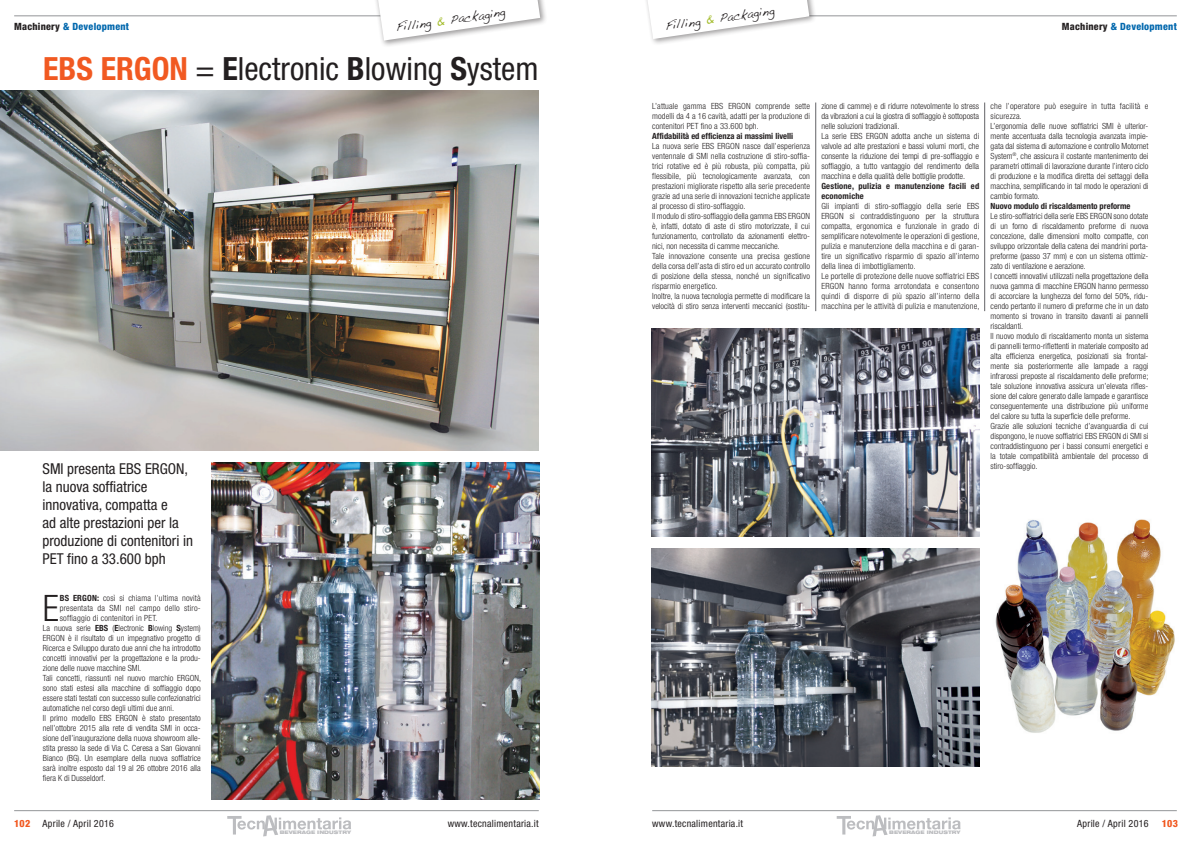
<style>
.page{position:relative;width:1191px;height:842px;background:#fff}
.page>*{position:absolute;margin:0;border:0;box-sizing:border-box;transform-origin:0 0}
.ITALIANO_SILLABATO{font:300 condensed 36.5px "Helvetica Neue";color:#231f20}
.t1{font:condensed 32px "Helvetica Neue";color:#231f20}
.Testo_INGLESE{font:condensed 15px/18px "Helvetica Neue";color:#231f20}
.Testo_INGLESE-2{font:12px "Handwriting Dakota";color:#231f20}
.t2{font:condensed 10px "Helvetica Neue";letter-spacing:.025em;color:#231f20}
.t3{font:800 condensed 10px "Helvetica Neue";letter-spacing:.025em;color:#0067ad}
.t4{font:800 condensed 10px "Helvetica Neue";color:#f15921}
.ITALIANO_SILLABATO-2{font:300 condensed 8.5px/10px "Helvetica Neue";color:#231f20;text-align:justify}
.ITALIANO_SILLABATO-3{font:700 condensed 8.5px "Helvetica Neue";color:#231f20}
.ITALIANO_SILLABATO-4{font:300 condensed 8.5px/10px "Helvetica Neue";letter-spacing:.02em;color:#231f20}
.ITALIANO_SILLABATO-5{font:700 condensed 8.5px/10px "Helvetica Neue";letter-spacing:.02em;color:#231f20}
.t5{font:900 expanded 4.8px "Helvetica Neue";letter-spacing:.01em;color:#bcbdc0}
.s1{color:#a3bc2a}
.s2{color:#231f20}
.s3{font-weight:700;color:#f15921}
.s4{font-weight:700}
.s5{font-weight:800;color:#f15921}
</style>
<div class="page">
<img style="left:0;top:91px;width:539px;height:360px">
<img style="left:652px;top:328px;width:327px;height:209px">
<img style="left:212px;top:463px;width:328px;height:336px">
<hr style="left:815px;top:103px;width:1px;height:208px;background:#636366">
<hr style="left:984px;top:103px;width:1px;height:208px;background:#636366">
<img style="left:995px;top:519px;width:180px;height:214px">
<img style="left:652px;top:548px;width:327px;height:218px">
<hr style="left:652px;top:16px;width:524px;height:1px;background:#939598">
<hr style="left:14px;top:16px;width:525px;height:1px;background:#939598">
<svg style="left:227px;top:815px;width:124px;height:21px"></svg>
<svg style="left:836px;top:815px;width:124px;height:21px"></svg>
<hr style="left:14px;top:810px;width:525px;height:1px;background:#939598">
<hr style="left:652px;top:810px;width:524px;height:1px;background:#939598">
<div style="left:372px;top:0;width:175px;height:48px;background:#231f20;opacity:.45"></div>
<svg style="left:378px;top:0;width:162px;height:41px"></svg>
<div style="left:641px;top:0;width:175px;height:46px;background:#231f20;opacity:.45"></div>
<svg style="left:647px;top:0;width:162px;height:39px"></svg>
<p class="Testo_INGLESE-2" style="left:395px;top:20px;width:112px;rotate:-8deg">Filling <span class="s1">&amp;</span> Packaging</p>
<p class="Testo_INGLESE-2" style="left:664px;top:19px;width:112px;rotate:-8deg">Filling <span class="s1">&amp;</span> Packaging</p>
<p class="t3" style="left:14px;top:20px;width:116px"><span class="s2">Machinery</span> &amp; Development</p>
<p class="t3" style="left:1061px;top:20px;width:116px"><span class="s2">Machinery</span> &amp; Development</p>
<p class="t1" style="left:43px;top:50px;width:497px"><span class="s3">EBS ERGON</span> = <span class="s4">E</span>lectronic <span class="s4">B</span>lowing <span class="s4">S</span>ystem</p>
<p class="Testo_INGLESE" style="left:43px;top:460px;width:152px">SMI presenta EBS ERGON, la nuova soffiatrice innovativa, compatta e<br>ad alte prestazioni per la produzione di contenitori in<br>PET fino a 33.600 bph</p>
<p class="ITALIANO_SILLABATO" style="left:43px;top:587px;width:18px">E</p>
<p class="ITALIANO_SILLABATO-2" style="left:60px;top:593px;width:142px"><span class="s4">BS ERGON:</span> così si chiama l’ultima novità presentata da SMI nel campo dello stiro&shy;soffiaggio di contenitori in PET.</p>
<p class="ITALIANO_SILLABATO-2" style="left:43px;top:623px;width:159px">La nuova serie <span class="s4">EBS</span> (<span class="s4">E</span>lectronic <span class="s4">B</span>lowing <span class="s4">S</span>ystem)<br>ERGON è il risultato di un impegnativo progetto di Ricerca e Sviluppo durato due anni che ha introdotto concetti innovativi per la progettazione e la produ&shy;zione delle nuove macchine SMI.</p>
<p class="ITALIANO_SILLABATO-2" style="left:43px;top:673px;width:160px">Tali concetti, riassunti nel nuovo marchio ERGON, sono stati estesi alla macchine di soffiaggio dopo essere stati testati con successo sulle confezionatrici automatiche nel corso degli ultimi due anni.</p>
<p class="ITALIANO_SILLABATO-2" style="left:43px;top:713px;width:159px">Il primo modello EBS ERGON è stato presentato nell’ottobre 2015 alla rete di vendita SMI in occa&shy;sione dell’inaugurazione della nuova showroom alle&shy;stita presso la sede di Via C. Ceresa a San Giovanni Bianco (BG). Un esemplare della nuova soffiatrice sarà inoltre esposto dal 19 al 26 ottobre 2016 alla fiera K di Dusseldorf.</p>
<p class="ITALIANO_SILLABATO-2" style="left:652px;top:101px;width:159px">L’attuale gamma EBS ERGON comprende sette modelli da 4 a 16 cavità, adatti per la produzione di contenitori PET fino a 33.600 bph.</p>
<p class="ITALIANO_SILLABATO-3" style="left:652px;top:131px;width:143px">Affidabilità ed efficienza ai massimi livelli</p>
<p class="ITALIANO_SILLABATO-2" style="left:652px;top:141px;width:159px">La nuova serie EBS ERGON nasce dall’esperienza ventennale di SMI nella costruzione di stiro-soffia&shy;trici rotative ed è più robusta, più compatta, più flessibile, più tecnologicamente avanzata, con prestazioni migliorate rispetto alla serie precedente grazie ad una serie di innovazioni tecniche applicate al processo di stiro-soffiaggio.</p>
<p class="ITALIANO_SILLABATO-2" style="left:652px;top:211px;width:159px">Il modulo di stiro-soffiaggio della gamma EBS ERGON è, infatti, dotato di aste di stiro motorizzate, il cui funzionamento, controllato da azionamenti elettro&shy;nici, non necessita di camme meccaniche.</p>
<p class="ITALIANO_SILLABATO-2" style="left:652px;top:251px;width:159px">Tale innovazione consente una precisa gestione della corsa dell’asta di stiro ed un accurato controllo di posizione della stessa, nonché un significativo risparmio energetico.</p>
<p class="ITALIANO_SILLABATO-2" style="left:652px;top:291px;width:159px">Inoltre, la nuova tecnologia permette di modificare la velocità di stiro senza interventi meccanici (sostitu-</p>
<p class="ITALIANO_SILLABATO-2" style="left:821px;top:101px;width:159px">zione di camme) e di ridurre notevolmente lo stress da vibrazioni a cui la giostra di soffiaggio è sottoposta nelle soluzioni tradizionali.</p>
<p class="ITALIANO_SILLABATO-2" style="left:821px;top:131px;width:159px">La serie EBS ERGON adotta anche un sistema di valvole ad alte prestazioni e bassi volumi morti, che consente la riduzione dei tempi di pre-soffiaggio e soffiaggio, a tutto vantaggio del rendimento della macchina e della qualità delle bottiglie prodotte.</p>
<p class="ITALIANO_SILLABATO-5" style="left:821px;top:181px;width:159px">Gestione, pulizia e manutenzione facili ed economiche</p>
<p class="ITALIANO_SILLABATO-2" style="left:821px;top:201px;width:160px">Gli impianti di stiro-soffiaggio della serie EBS ERGON si contraddistinguono per la struttura compatta, ergonomica e funzionale in grado di semplificare notevolmente le operazioni di gestione, pulizia e manutenzione della macchina e di garan&shy;tire un significativo risparmio di spazio all’interno della linea di imbottigliamento.</p>
<p class="ITALIANO_SILLABATO-2" style="left:821px;top:271px;width:160px">Le portelle di protezione delle nuove soffiatrici EBS ERGON hanno forma arrotondata e consentono quindi di disporre di più spazio all’interno della macchina per le attività di pulizia e manutenzione,</p>
<p class="ITALIANO_SILLABATO-4" style="left:990px;top:101px;width:159px">che l’operatore può eseguire in tutta facilità e sicurezza.</p>
<p class="ITALIANO_SILLABATO-2" style="left:990px;top:121px;width:159px">L’ergonomia delle nuove soffiatrici SMI è ulterior&shy;mente accentuata dalla tecnologia avanzata impie&shy;gata dal sistema di automazione e controllo Motornet System<sup>®</sup>, che assicura il costante mantenimento dei parametri ottimali di lavorazione durante l’intero ciclo di produzione e la modifica diretta dei settaggi della macchina, semplificando in tal modo le operazioni di cambio formato.</p>
<p class="ITALIANO_SILLABATO-3" style="left:990px;top:201px;width:141px">Nuovo modulo di riscaldamento preforme</p>
<p class="ITALIANO_SILLABATO-2" style="left:990px;top:211px;width:159px">Le stiro-soffiatrici della serie EBS ERGON sono dotate di un forno di riscaldamento preforme di nuova concezione, dalle dimensioni molto compatte, con sviluppo orizzontale della catena dei mandrini porta&shy;preforme (passo 37 mm) e con un sistema ottimiz&shy;zato di ventilazione e aerazione.</p>
<p class="ITALIANO_SILLABATO-2" style="left:990px;top:271px;width:159px">I concetti innovativi utilizzati nella progettazione della nuova gamma di macchine ERGON hanno permesso di accorciare la lunghezza del forno del 50%, ridu&shy;cendo pertanto il numero di preforme che in un dato momento si trovano in transito davanti ai pannelli riscaldanti.</p>
<p class="ITALIANO_SILLABATO-2" style="left:990px;top:331px;width:159px">Il nuovo modulo di riscaldamento monta un sistema di pannelli termo-riflettenti in materiale composito ad alta efficienza energetica, posizionati sia frontal&shy;mente sia posteriormente alle lampade a raggi infrarossi preposte al riscaldamento delle preforme; tale soluzione innovativa assicura un’elevata rifles&shy;sione del calore generato dalle lampade e garantisce conseguentemente una distribuzione più uniforme del calore su tutta la superficie delle preforme.</p>
<p class="ITALIANO_SILLABATO-2" style="left:990px;top:421px;width:159px">Grazie alle soluzioni tecniche d’avanguardia di cui dispongono, le nuove soffiatrici EBS ERGON di SMI si contraddistinguono per i bassi consumi energetici e la totale compatibilità ambientale del processo di stiro-soffiaggio.</p>
<p class="t2" style="left:14px;top:818px;width:101px"><span class="s5">102</span> Aprile / April 2016</p>
<p class="t2" style="left:448px;top:818px;width:92px">www.tecnalimentaria.it</p>
<p class="t2" style="left:652px;top:818px;width:92px">www.tecnalimentaria.it</p>
<p class="t2" style="left:1077px;top:818px;width:73px">Aprile / April 2016</p>
<p class="t4" style="left:1161px;top:818px;width:18px">103</p>
<p class="t5" style="left:280px;top:829px;width:73px">BEVERAGE INDUSTRY</p>
<p class="t5" style="left:889px;top:829px;width:73px">BEVERAGE INDUSTRY</p>
</div>
